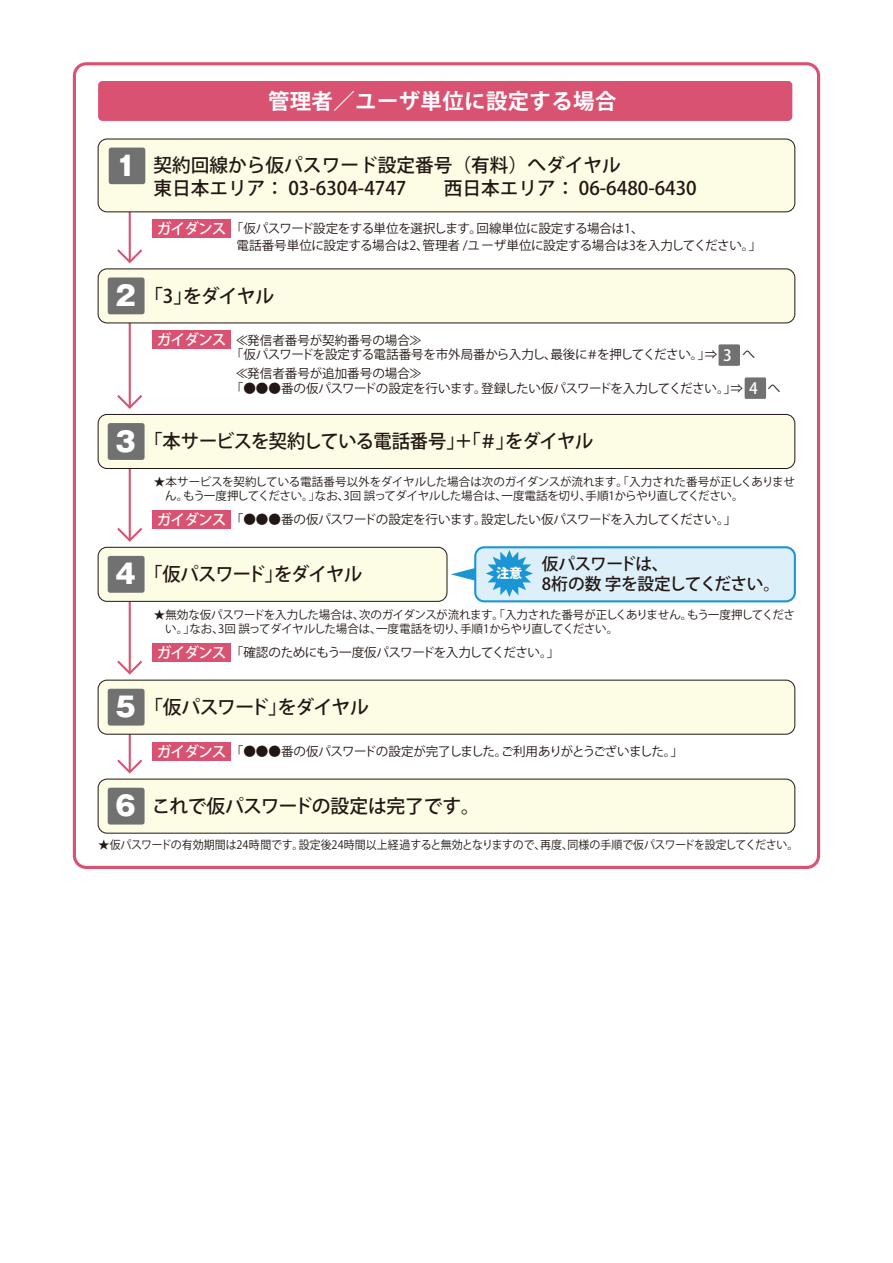
<style>
.page{position:relative;width:893px;height:1263px;background:#fff}
.page>*{position:absolute;margin:0;border:0;box-sizing:border-box;transform-origin:0 0}
.t1{font:700 21.3px "Koz Go Pro";letter-spacing:.02em;color:#fff}
.t2{font:500 18.75px/22.5px "Koz Go Pro";color:#221714}
.t3{font:500 18.75px "Koz Go Pro";letter-spacing:-.035em;color:#221714}
.t4{font:500 18.75px "Koz Go Pro";letter-spacing:-.02em;color:#221714}
.t5{font:500 16.8px/20.1px "Koz Go Pro";letter-spacing:-.035em;color:#221714}
.t6{font:500 15.45px "Koz Go Pro";color:#fff}
.t7{font:800 13.2px "Koz Go Pro";color:#fff}
.t8{font:12.6px/14.7px "Koz Go Pro";letter-spacing:-.025em;color:#221714}
.t9{font:12.6px "Koz Go Pro";letter-spacing:-.05em;color:#221714}
.t10{font:12.6px "Koz Go Pro";letter-spacing:-.045em;color:#221714}
.t11{font:11.55px/13.8px "Koz Go Pro";letter-spacing:-.025em;color:#221714}
.s1{font-family:"Gothic MB101 Pro";font-weight:800;font-size:26.55px;color:#fff}
.s2{font-weight:500;font-size:14.7px;color:#fff}
.s3{font-family:"Gothic MB101 Pro";font-weight:800;font-size:26.7px;color:#fff}
</style>
<div class="page">
<div style="left:73px;top:62px;width:747px;height:807px;border:3px solid #da5272;border-radius:12px"></div>
<div style="left:153px;top:742px;width:78px;height:18px;background:#da5272"></div>
<svg style="left:117px;top:757px;width:26px;height:17px"></svg>
<hr style="left:129px;top:734px;width:2px;height:38px;background:#da5272">
<svg style="left:117px;top:658px;width:26px;height:17px"></svg>
<hr style="left:129px;top:601px;width:2px;height:72px;background:#da5272">
<svg style="left:117px;top:393px;width:26px;height:16px"></svg>
<hr style="left:129px;top:323px;width:2px;height:84px;background:#da5272">
<svg style="left:117px;top:247px;width:26px;height:17px"></svg>
<hr style="left:129px;top:212px;width:2px;height:50px;background:#da5272">
<div style="left:98px;top:139px;width:697px;height:73px;background:#fdfce5;border-radius:9px"></div>
<div style="left:98px;top:139px;width:697px;height:73px;border:1px solid #221714;border-radius:9px"></div>
<div style="left:153px;top:219px;width:78px;height:19px;background:#da5272"></div>
<div style="left:153px;top:643px;width:78px;height:19px;background:#da5272"></div>
<div style="left:98px;top:269px;width:697px;height:54px;background:#fdfce5;border-radius:9px"></div>
<div style="left:98px;top:269px;width:697px;height:54px;border:1px solid #221714;border-radius:9px"></div>
<div style="left:108px;top:277px;width:37px;height:37px;background:#727172;border-radius:3px"></div>
<div style="left:98px;top:547px;width:349px;height:54px;background:#fdfce5;border-radius:9px"></div>
<div style="left:98px;top:547px;width:349px;height:55px;border:1px solid #221714;border-radius:9px"></div>
<div style="left:108px;top:556px;width:37px;height:37px;background:#727172;border-radius:3px"></div>
<svg style="left:117px;top:525px;width:26px;height:17px"></svg>
<hr style="left:129px;top:468px;width:2px;height:72px;background:#da5272">
<div style="left:153px;top:510px;width:78px;height:19px;background:#da5272"></div>
<div style="left:98px;top:414px;width:697px;height:54px;background:#fdfce5;border-radius:9px"></div>
<div style="left:98px;top:414px;width:697px;height:55px;border:1px solid #221714;border-radius:9px"></div>
<div style="left:108px;top:423px;width:37px;height:37px;background:#727172;border-radius:3px"></div>
<div style="left:98px;top:680px;width:697px;height:54px;background:#fdfce5;border-radius:9px"></div>
<div style="left:98px;top:680px;width:697px;height:54px;border:1px solid #221714;border-radius:9px"></div>
<div style="left:108px;top:689px;width:37px;height:37px;background:#727172;border-radius:3px"></div>
<div style="left:98px;top:779px;width:697px;height:54px;background:#fdfce5;border-radius:9px"></div>
<div style="left:98px;top:779px;width:697px;height:54px;border:1px solid #221714;border-radius:9px"></div>
<div style="left:108px;top:788px;width:37px;height:36px;background:#727172;border-radius:3px"></div>
<div style="left:153px;top:330px;width:78px;height:19px;background:#da5272"></div>
<div style="left:718px;top:344px;width:22px;height:22px;background:#727172"></div>
<div style="left:745px;top:377px;width:21px;height:22px;background:#727172"></div>
<div style="left:475px;top:547px;width:320px;height:54px;background:#ddf0fa;border-radius:9px"></div>
<div style="left:474px;top:546px;width:322px;height:56px;border:2px solid #1c95d4;border-radius:9px"></div>
<svg style="left:486px;top:550px;width:47px;height:47px"></svg>
<svg style="left:451px;top:568px;width:24px;height:13px"></svg>
<div style="left:109px;top:148px;width:36px;height:36px;background:#727172;border-radius:3px"></div>
<div style="left:98px;top:81px;width:694px;height:40px;background:#da5272;border-radius:4px"></div>
<h1 class="t1" style="left:268px;top:87px;width:350px">管理者／ユーザ単位に設定する場合</h1>
<h2 class="t2" style="left:153px;top:155px;width:545px;text-indent:-37px"><span class="s1">1</span> 契約回線から仮パスワード設定番号（有料）へダイヤル<br>東日本エリア： 03-6304-4747　　西日本エリア： 06-6480-6430</h2>
<p class="t8" style="left:237px;top:221px;width:526px;line-height:16.8px;text-indent:-80px"><span class="s2">ガイダンス</span>「仮パスワード設定をする単位を選択します。回線単位に設定する場合は1、<br>電話番号単位に設定する場合は2、管理者 /ユーザ単位に設定する場合は3を入力してください。」</p>
<h2 class="t2" style="left:116px;top:285px;width:160px"><span class="s3">2</span> 「3」をダイヤル</h2>
<p class="t8" style="left:231px;top:333px;width:526px;text-indent:-74px"><span class="s2">ガイダンス</span> ≪発信者番号が契約番号の場合≫<br>「仮パスワードを設定する電話番号を市外局番から入力し、最後に＃を押してください。」⇒　　へ</p>
<p class="t8" style="left:231px;top:366px;width:551px;text-indent:5px">≪発信者番号が追加番号の場合≫<br>「●●●番の仮パスワードの設定を行います。登録したい仮パスワードを入力してください。」⇒　　へ</p>
<h3 class="t6" style="left:723px;top:345px;width:10px">3</h3>
<h3 class="t6" style="left:749px;top:379px;width:10px">4</h3>
<h2 class="t3" style="left:116px;top:429px;width:480px"><span class="s3">3</span> 「本サービスを契約している電話番号」＋「＃」をダイヤル</h2>
<p class="t11" style="left:165px;top:475px;width:631px;text-indent:-12px">★本サービスを契約している電話番号以外をダイヤルした場合は次のガイダンスが流れます。「入力された番号が正しくありません。もう一度押してください。」なお、3回誤ってダイヤルした場合は、一度電話を切り、手順1からやり直してください。</p>
<p class="t8" style="left:157px;top:512px;width:581px"><span class="s2">ガイダンス</span>「●●●番の仮パスワードの設定を行います。設定したい仮パスワードを入力してください。」</p>
<h2 class="t3" style="left:116px;top:562px;width:248px"><span class="s3">4</span> 「仮パスワード」をダイヤル</h2>
<p class="t7" style="left:496px;top:565px;width:28px">注意</p>
<h3 class="t5" style="left:542px;top:554px;width:240px">仮パスワードは、<br>8桁の数字を設定してください。</h3>
<p class="t11" style="left:165px;top:608px;width:631px;text-indent:-12px">★無効な仮パスワードを入力した場合は、次のガイダンスが流れます。「入力された番号が正しくありません。もう一度押してください。」なお、3回誤ってダイヤルした場合は、一度電話を切り、手順1からやり直してください。</p>
<p class="t10" style="left:157px;top:644px;width:404px"><span class="s2">ガイダンス</span>「確認のためにもう一度仮パスワードを入力してください。」</p>
<h2 class="t3" style="left:116px;top:695px;width:255px"><span class="s3">5</span> 「仮パスワード」をダイヤル</h2>
<p class="t9" style="left:157px;top:743px;width:528px"><span class="s2">ガイダンス</span>「●●●番の仮パスワードの設定が完了しました。ご利用ありがとうございました。」</p>
<h2 class="t4" style="left:116px;top:794px;width:366px"><span class="s3">6</span> これで仮パスワードの設定は完了です。</h2>
<p class="t11" style="left:98px;top:838px;width:702px">★仮パスワードの有効期間は24時間です。設定後24時間以上経過すると無効となりますので、再度、同様の手順で仮パスワードを設定してください。</p>
</div>
